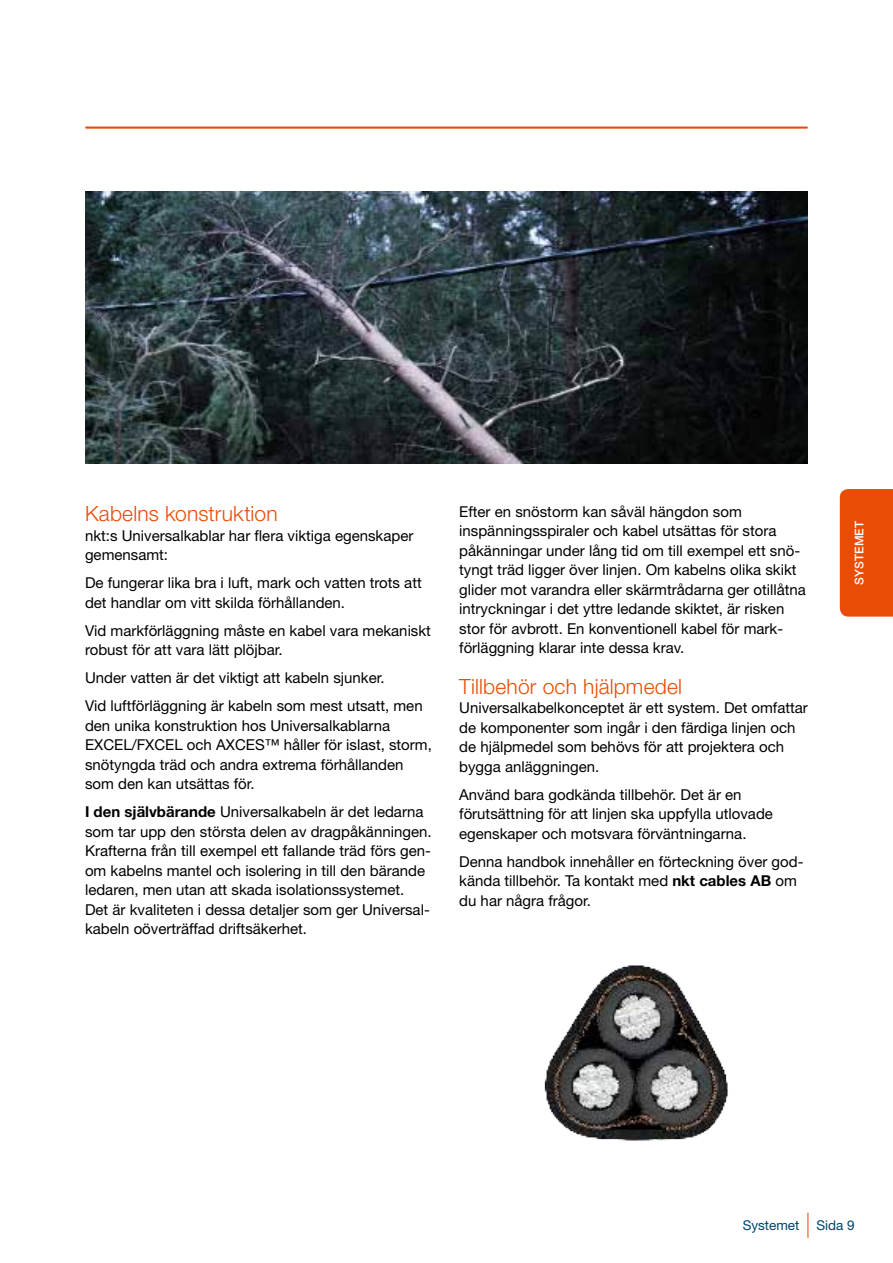
<style>
.page{position:relative;width:893px;height:1263px;background:#fff}
.page>*{position:absolute;margin:0;border:0;box-sizing:border-box;transform-origin:0 0}
.t1{font:300 21px "Helvetica Neue LT Std";letter-spacing:.01em;color:#e94c05}
.t2{font:15px/19.5px "Helvetica Neue LT Std";color:#000}
.t3{font:13.5px "Helvetica Neue LT Std";color:#00436a}
.t4{font:500 12px "Helvetica Neue LT Std";color:#fff}
.s1{font-weight:700}
</style>
<div class="page">
<hr style="left:86px;top:126px;width:721px;height:3px;background:#e94c05">
<svg style="left:807px;top:1213px;width:1px;height:24px"></svg>
<div style="left:840px;top:489px;width:53px;height:128px;background:#e94c05"></div>
<img style="left:85px;top:191px;width:723px;height:272px">
<img style="left:544px;top:965px;width:184px;height:176px">
<h1 class="t1" style="left:85px;top:501px;width:194px">Kabelns konstruktion</h1>
<p class="t2" style="left:85px;top:525px;width:330px">nkt:s Universalkablar har flera viktiga egenskaper gemensamt:</p>
<p class="t2" style="left:85px;top:573px;width:338px">De fungerar lika bra i luft, mark och vatten trots att det handlar om vitt skilda förhållanden.</p>
<p class="t2" style="left:85px;top:620px;width:347px">Vid markförläggning måste en kabel vara mekaniskt robust för att vara lätt plöjbar.</p>
<p class="t2" style="left:85px;top:663px;width:339px;line-height:28px">Under vatten är det viktigt att kabeln sjunker.<br>Vid luftförläggning är kabeln som mest utsatt, men</p>
<p class="t2" style="left:85px;top:715px;width:348px">den unika konstruktion hos Universalkablarna EXCEL/FXCEL och AXCES™ håller för islast, storm, snötyngda träd och andra extrema förhållanden som den kan utsättas för.</p>
<p class="t2" style="left:85px;top:802px;width:348px"><span class="s1">I den självbärande</span> Universalkabeln är det ledarna som tar upp den största delen av dragpåkänningen.<br>Krafterna från till exempel ett fallande träd förs gen&shy;om kabelns mantel och isolering in till den bärande ledaren, men utan att skada isolationssystemet.<br>Det är kvaliteten i dessa detaljer som ger Universal&shy;kabeln oöverträffad driftsäkerhet.</p>
<p class="t2" style="left:459px;top:501px;width:348px">Efter en snöstorm kan såväl hängdon som inspänningsspiraler och kabel utsättas för stora påkänningar under lång tid om till exempel ett snö&shy;tyngt träd ligger över linjen. Om kabelns olika skikt glider mot varandra eller skärmtrådarna ger otillåtna intryckningar i det yttre ledande skiktet, är risken stor för avbrott. En konventionell kabel för mark&shy;förläggning klarar inte dessa krav.</p>
<h1 class="t1" style="left:459px;top:673px;width:224px">Tillbehör och hjälpmedel</h1>
<p class="t2" style="left:459px;top:698px;width:350px">Universalkabelkonceptet är ett system. Det omfattar de komponenter som ingår i den färdiga linjen och de hjälpmedel som behövs för att projektera och bygga anläggningen.</p>
<p class="t2" style="left:459px;top:784px;width:315px">Använd bara godkända tillbehör. Det är en förutsättning för att linjen ska uppfylla utlovade egenskaper och motsvara förväntningarna.</p>
<p class="t2" style="left:459px;top:851px;width:344px">Denna handbok innehåller en förteckning över god&shy;kända tillbehör. Ta kontakt med <span class="s1">nkt cables AB</span> om du har några frågor.</p>
<p class="t4" style="left:852px;top:584px;width:65px;rotate:-90deg">SYSTEMET</p>
<p class="t3" style="left:743px;top:1217px;width:58px">Systemet</p>
<p class="t3" style="left:816px;top:1217px;width:40px">Sida 9</p>
</div>
